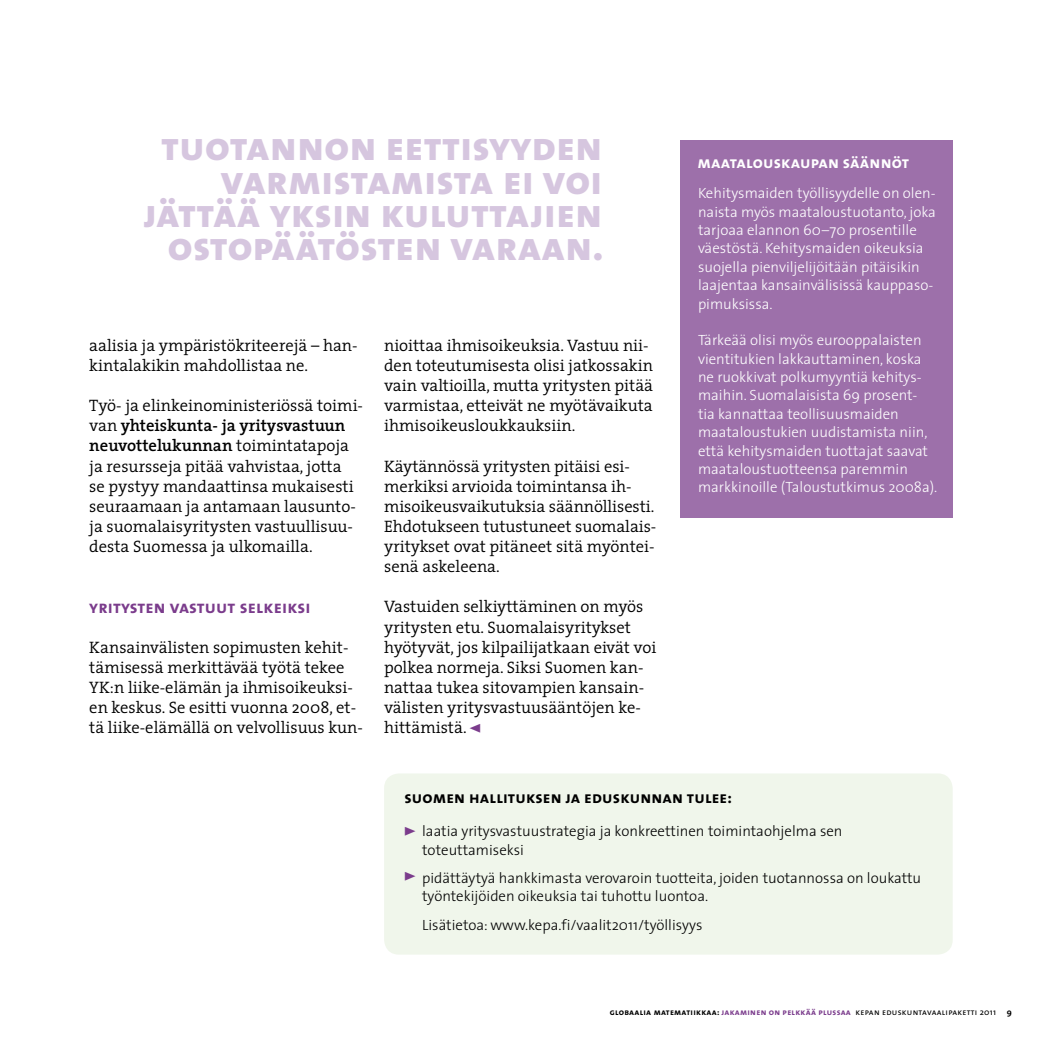
<style>
.page{position:relative;width:1042px;height:1042px;background:#fff}
.page>*{position:absolute;margin:0;border:0;box-sizing:border-box;transform-origin:0 0}
.t1{font:40.25px/33.2px "The Sans Extra Bold Caps";letter-spacing:.01em;color:#d6c6df;text-align:right}
.t2{font:17.85px "The Sans Bold Caps";letter-spacing:.01em;color:#7b3c8c}
.t3{font:300 16.62px/20.1px "The Serif";color:#000}
.t4{font:16.62px "The Sans Bold Caps";letter-spacing:.01em;color:#000}
.t5{font:16.62px "The Sans Bold Caps";letter-spacing:.01em;color:#fff}
.t6{font:16.62px "The Sans Black Caps";color:#7b3c8c}
.t7{font:300 14.88px/18.4px "The Sans";color:#fff}
.t8{font:300 14.88px/18.4px "The Sans";color:#000}
.t9{font:8.75px "The Sans Caps";letter-spacing:.03em;color:#000}
.s1{font-weight:600}
.s2{font-family:"The Sans Black Caps";font-weight:400;color:#7b3c8c}
.s3{font-family:"The Sans Bold Caps"}
.s4{font-family:"The Sans Bold Caps";color:#7b3c8c}
.s5{font-family:"The Sans"}
.s6{font-family:"The Sans";font-weight:700}
</style>
<div class="page">
<div style="left:384px;top:773px;width:568px;height:181px;background:#f0f6eb;border-radius:15px"></div>
<div style="left:680px;top:141px;width:272px;height:377px;background:#9d70aa"></div>
<h1 class="t1" style="left:143px;top:129px;width:462px">tuotannon eettisyyden varmistamista ei voi jättää yksin kuluttajien ostopäätösten varaan.</h1>
<p class="t3" style="left:89px;top:334px;width:270px">aalisia ja ympäristökriteerejä – han&shy;kintalakikin mahdollistaa ne.</p>
<p class="t3" style="left:89px;top:395px;width:275px">Työ- ja elinkeinoministeriössä toimi&shy;van <span class="s1">yhteiskunta- ja yritysvastuun neuvottelukunnan</span> toimintatapoja ja resursseja pitää vahvistaa, jotta<br>se pystyy mandaattinsa mukaisesti seuraamaan ja antamaan lausunto&shy;ja suomalaisyritysten vastuullisuu&shy;desta Suomessa ja ulkomailla.</p>
<p class="t2" style="left:89px;top:592px;width:223px">yritysten vastuut selkeiksi</p>
<p class="t3" style="left:89px;top:636px;width:275px">Kansainvälisten sopimusten kehit&shy;tämisessä merkittävää työtä tekee YK:n liike-elämän ja ihmisoikeuksi&shy;en keskus. Se esitti vuonna 2008, et&shy;tä liike-elämällä on velvollisuus kun-</p>
<p class="t3" style="left:384px;top:334px;width:271px">nioittaa ihmisoikeuksia. Vastuu nii&shy;den toteutumisesta olisi jatkossakin vain valtioilla, mutta yritysten pitää varmistaa, etteivät ne myötävaikuta ihmisoikeusloukkauksiin.</p>
<p class="t3" style="left:384px;top:455px;width:274px">Käytännössä yritysten pitäisi esi&shy;merkiksi arvioida toimintansa ih&shy;misoikeusvaikutuksia säännöllisesti.<br>Ehdotukseen tutustuneet suomalais&shy;yritykset ovat pitäneet sitä myöntei&shy;senä askeleena.</p>
<p class="t3" style="left:384px;top:596px;width:274px">Vastuiden selkiyttäminen on myös yritysten etu. Suomalaisyritykset hyötyvät, jos kilpailijatkaan eivät voi polkea normeja. Siksi Suomen kan&shy;nattaa tukea sitovampien kansain&shy;välisten yritysvastuusääntöjen ke&shy;hittämistä. <span class="s2">&lt;</span></p>
<p class="t5" style="left:697px;top:149px;width:213px">maatalouskaupan säännöt</p>
<p class="t7" style="left:698px;top:184px;width:239px">Kehitysmaiden työllisyydelle on olen&shy;naista myös maataloustuotanto, joka tarjoaa elannon 60–70 prosentille väestöstä. Kehitysmaiden oikeuksia suojella pienviljelijöitään pitäisikin laajentaa kansainvälisissä kauppaso&shy;pimuksissa.</p>
<p class="t7" style="left:698px;top:330px;width:241px">Tärkeää olisi myös eurooppalaisten vientitukien lakkauttaminen, koska ne ruokkivat polkumyyntiä kehitys&shy;maihin. Suomalaisista 69 prosent&shy;tia kannattaa teollisuusmaiden maataloustukien uudistamista niin, että kehitysmaiden tuottajat saavat maataloustuotteensa paremmin markkinoille (Taloustutkimus 2008a).</p>
<p class="t4" style="left:404px;top:784px;width:329px">suomen hallituksen ja eduskunnan tulee:</p>
<p class="t8" style="left:422px;top:821px;width:422px">laatia yritysvastuustrategia ja konkreettinen toimintaohjelma sen toteuttamiseksi</p>
<p class="t8" style="left:422px;top:868px;width:500px">pidättäytyä hankkimasta verovaroin tuotteita, joiden tuotannossa on loukattu työntekijöiden oikeuksia tai tuhottu luontoa.</p>
<p class="t8" style="left:422px;top:915px;width:282px">Lisätietoa: www.kepa.fi/vaalit2011/työllisyys</p>
<p class="t6" style="left:404px;top:816px;width:13px">&gt;</p>
<p class="t6" style="left:404px;top:861px;width:13px">&gt;</p>
<p class="t9" style="left:610px;top:1004px;width:404px"><span class="s3">globaalia matematiikkaa:</span> <span class="s4">jakaminen on pelkkää plussaa</span> kepan eduskuntavaalipaketti <span class="s5">2011</span> <span class="s6">9</span></p>
</div>
